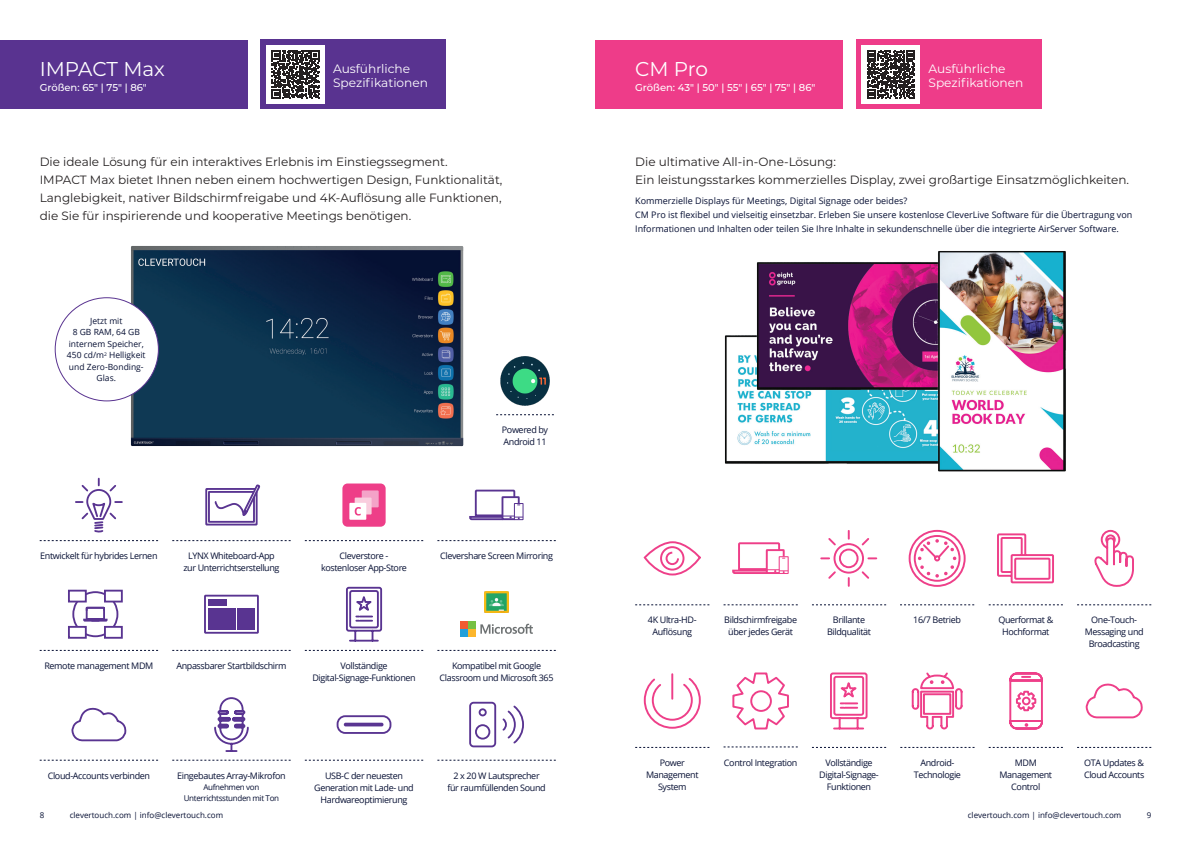
<style>
.page{position:relative;width:1191px;height:842px;background:#fff}
.page>*{position:absolute;margin:0;border:0;box-sizing:border-box;transform-origin:0 0}
.Title_White{font:20px "Montserrat";letter-spacing:-.005em;color:#fff}
.t1{font:12.2px/14.2px "Montserrat";color:#fff}
.Intro_Paragraph_Blac{font:12px/18px "Montserrat";color:#231f20}
.t2{font:500 10px "Montserrat";color:#fff}
.Icon_Notes{font:9px/12px "Open Sans";letter-spacing:-.04em;color:#071034;text-align:center}
.Body_Copy{font:9px/14px "Open Sans";color:#071034}
.Intro_Paragraph_Blac-2{font:9px "Open Sans";color:#071034}
.Intro_Paragraph_Blac-3{font:8.5px/11.5px "Open Sans";color:#071034;text-align:center}
.Icon_Notes-2{font:8px "Open Sans";color:#071034}
.Icon_Notes-3{font:8px/11px "Open Sans";letter-spacing:-.04em;color:#071034;text-align:center}
</style>
<div class="page">
<img style="left:115px;top:246px;width:349px;height:201px">
<div style="left:0;top:40px;width:247px;height:69px;background:#593390"></div>
<div style="left:261px;top:40px;width:185px;height:69px;background:#593390"></div>
<svg style="left:40px;top:650px;width:118px;height:1px"></svg>
<svg style="left:40px;top:540px;width:118px;height:1px"></svg>
<svg style="left:172px;top:650px;width:119px;height:1px"></svg>
<svg style="left:172px;top:540px;width:119px;height:1px"></svg>
<svg style="left:172px;top:760px;width:119px;height:1px"></svg>
<svg style="left:437px;top:650px;width:119px;height:1px"></svg>
<svg style="left:437px;top:540px;width:119px;height:1px"></svg>
<svg style="left:437px;top:760px;width:119px;height:1px"></svg>
<svg style="left:305px;top:650px;width:118px;height:1px"></svg>
<svg style="left:305px;top:540px;width:118px;height:1px"></svg>
<svg style="left:305px;top:760px;width:118px;height:1px"></svg>
<svg style="left:469px;top:489px;width:54px;height:32px"></svg>
<div style="left:342px;top:483px;width:43px;height:44px;background:#ee3e88;border-radius:5px"></div>
<div style="left:362px;top:490px;width:17px;height:17px;background:#f4a3c8"></div>
<div style="left:355px;top:497px;width:16px;height:17px;background:#f9cdde"></div>
<div style="left:349px;top:503px;width:17px;height:17px;background:#fff"></div>
<svg style="left:355px;top:507px;width:6px;height:8px"></svg>
<svg style="left:336px;top:715px;width:56px;height:19px"></svg>
<svg style="left:346px;top:586px;width:37px;height:56px"></svg>
<svg style="left:40px;top:707px;width:118px;height:54px"></svg>
<svg style="left:205px;top:484px;width:56px;height:42px"></svg>
<svg style="left:75px;top:477px;width:48px;height:56px"></svg>
<svg style="left:214px;top:697px;width:35px;height:55px"></svg>
<svg style="left:469px;top:701px;width:55px;height:47px"></svg>
<div style="left:204px;top:595px;width:55px;height:39px;border:2px solid #593491"></div>
<div style="left:208px;top:599px;width:19px;height:6px;background:#593491"></div>
<div style="left:208px;top:608px;width:28px;height:22px;background:#593491"></div>
<div style="left:237px;top:608px;width:18px;height:10px;background:#593491"></div>
<div style="left:237px;top:620px;width:18px;height:10px;background:#593491"></div>
<svg style="left:71px;top:591px;width:48px;height:47px"></svg>
<div style="left:104px;top:590px;width:19px;height:12px;background:#fff;border:2px solid #593491"></div>
<div style="left:68px;top:590px;width:19px;height:12px;background:#fff;border:2px solid #593491"></div>
<div style="left:68px;top:626px;width:19px;height:13px;background:#fff;border:2px solid #593491"></div>
<div style="left:104px;top:626px;width:19px;height:13px;background:#fff;border:2px solid #593491"></div>
<img style="left:484px;top:592px;width:25px;height:21px">
<div style="left:460px;top:621px;width:7px;height:8px;background:#f15b31"></div>
<div style="left:468px;top:621px;width:8px;height:8px;background:#77c042"></div>
<svg style="left:480px;top:624px;width:53px;height:10px"></svg>
<div style="left:460px;top:629px;width:7px;height:8px;background:#219fd9"></div>
<div style="left:468px;top:629px;width:8px;height:8px;background:#fcb62c"></div>
<div style="left:595px;top:40px;width:248px;height:69px;background:#ee3c89"></div>
<div style="left:856px;top:40px;width:185px;height:69px;background:#ee3c89"></div>
<img style="left:724px;top:335px;width:191px;height:129px">
<img style="left:730px;top:262px;width:185px;height:151px">
<img style="left:915px;top:251px;width:151px;height:221px">
<svg style="left:635px;top:604px;width:74px;height:1px"></svg>
<svg style="left:723px;top:604px;width:74px;height:1px"></svg>
<svg style="left:812px;top:604px;width:74px;height:1px"></svg>
<svg style="left:900px;top:604px;width:74px;height:1px"></svg>
<svg style="left:988px;top:604px;width:75px;height:1px"></svg>
<svg style="left:1077px;top:604px;width:74px;height:1px"></svg>
<svg style="left:723px;top:747px;width:74px;height:1px"></svg>
<svg style="left:988px;top:747px;width:75px;height:1px"></svg>
<svg style="left:1077px;top:747px;width:74px;height:1px"></svg>
<svg style="left:900px;top:747px;width:74px;height:1px"></svg>
<svg style="left:812px;top:747px;width:74px;height:1px"></svg>
<svg style="left:635px;top:747px;width:74px;height:1px"></svg>
<div style="left:644px;top:541px;width:57px;height:34px;border:2px solid #ee3f89;border-radius:50%"></div>
<svg style="left:659px;top:545px;width:26px;height:26px"></svg>
<svg style="left:732px;top:542px;width:56px;height:32px"></svg>
<svg style="left:820px;top:530px;width:58px;height:57px"></svg>
<svg style="left:908px;top:529px;width:58px;height:58px"></svg>
<svg style="left:997px;top:533px;width:57px;height:51px"></svg>
<svg style="left:1094px;top:529px;width:40px;height:58px"></svg>
<svg style="left:643px;top:673px;width:58px;height:56px"></svg>
<svg style="left:732px;top:672px;width:57px;height:58px"></svg>
<svg style="left:830px;top:672px;width:38px;height:58px"></svg>
<svg style="left:911px;top:672px;width:52px;height:58px"></svg>
<svg style="left:1009px;top:672px;width:34px;height:58px"></svg>
<svg style="left:1085px;top:683px;width:57px;height:36px"></svg>
<div style="left:55px;top:298px;width:103px;height:103px;background:#fff;border-radius:50%"></div>
<img style="left:500px;top:356px;width:50px;height:50px">
<svg style="left:496px;top:414px;width:58px;height:1px"></svg>
<div style="left:266px;top:45px;width:59px;height:58px;background:#fff"></div>
<svg style="left:272px;top:50px;width:47px;height:48px"></svg>
<div style="left:862px;top:45px;width:58px;height:58px;background:#fff"></div>
<svg style="left:867px;top:50px;width:48px;height:48px"></svg>
<p class="Title_White" style="left:40px;top:55px;width:127px">IMPACT Max</p>
<p class="t2" style="left:40px;top:80px;width:109px">Größen: 65" | 75" | 86"</p>
<p class="t1" style="left:333px;top:61px;width:97px">Ausführliche<br>Spezifikationen</p>
<p class="Intro_Paragraph_Blac" style="left:40px;top:153px;width:464px">Die ideale Lösung für ein interaktives Erlebnis im Einstiegssegment.<br>IMPACT Max bietet Ihnen neben einem hochwertigen Design, Funktionalität, Langlebigkeit, nativer Bildschirmfreigabe und 4K-Auflösung alle Funktionen, die Sie für inspirierende und kooperative Meetings benötigen.</p>
<p class="Intro_Paragraph_Blac-3" style="left:67px;top:315px;width:80px">Jetzt mit<br>8 GB RAM, 64 GB internem Speicher,<br>450 cd/m<sup>2</sup> Helligkeit und Zero-Bonding-<br>Glas.</p>
<p class="Icon_Notes" style="left:502px;top:424px;width:48px;text-align:left">Powered by<br>Android 11</p>
<p class="Icon_Notes" style="left:40px;top:550px;width:119px">Entwickelt für hybrides Lernen</p>
<p class="Icon_Notes" style="left:183px;top:550px;width:98px">LYNX Whiteboard-App zur Unterrichtserstellung</p>
<p class="Icon_Notes" style="left:321px;top:550px;width:87px">Cleverstore - kostenloser App-Store</p>
<p class="Icon_Notes" style="left:440px;top:550px;width:114px">Clevershare Screen Mirroring</p>
<p class="Icon_Notes" style="left:44px;top:659px;width:110px">Remote management MDM</p>
<p class="Icon_Notes" style="left:176px;top:659px;width:112px">Anpassbarer Startbildschirm</p>
<p class="Icon_Notes" style="left:312px;top:659px;width:105px">Vollständige<br>Digital-Signage-Funktionen</p>
<p class="Icon_Notes" style="left:439px;top:659px;width:115px">Kompatibel mit Google<br>Classroom und Microsoft 365</p>
<p class="Icon_Notes" style="left:48px;top:769px;width:104px">Cloud-Accounts verbinden</p>
<p class="Icon_Notes" style="left:177px;top:769px;width:110px">Eingebautes Array-Mikrofon</p>
<p class="Icon_Notes-3" style="left:184px;top:781px;width:97px">Aufnehmen von<br>Unterrichtsstunden mit Ton</p>
<p class="Icon_Notes" style="left:314px;top:769px;width:101px">USB-C der neuesten<br>Generation mit Lade- und<br>Hardwareoptimierung</p>
<p class="Icon_Notes" style="left:447px;top:769px;width:100px">2 x 20 W Lautsprecher für raumfüllenden Sound</p>
<p class="Title_White" style="left:635px;top:55px;width:74px">CM Pro</p>
<p class="t2" style="left:635px;top:80px;width:182px">Größen: 43″ | 50″ | 55″ | 65″ | 75″ | 86"</p>
<p class="t1" style="left:928px;top:61px;width:96px">Ausführliche<br>Spezifikationen</p>
<p class="Intro_Paragraph_Blac" style="left:635px;top:153px;width:495px">Die ultimative All-in-One-Lösung:<br>Ein leistungsstarkes kommerzielles Display, zwei großartige Einsatzmöglichkeiten.</p>
<p class="Intro_Paragraph_Blac-2" style="left:635px;top:195px;width:273px">Kommerzielle Displays für Meetings, Digital Signage oder beides?</p>
<p class="Body_Copy" style="left:635px;top:208px;width:499px">CM Pro ist flexibel und vielseitig einsetzbar. Erleben Sie unsere kostenlose CleverLive Software für die Übertragung von<br>Informationen und Inhalten oder teilen Sie Ihre Inhalte in sekundenschnelle über die integrierte AirServer Software.</p>
<p class="Icon_Notes" style="left:648px;top:614px;width:50px">4K Ultra-HD-<br>Auflösung</p>
<p class="Icon_Notes" style="left:724px;top:614px;width:74px">Bildschirmfreigabe über jedes Gerät</p>
<p class="Icon_Notes" style="left:827px;top:614px;width:45px">Brillante<br>Bildqualität</p>
<p class="Icon_Notes" style="left:913px;top:614px;width:49px">16/7 Betrieb</p>
<p class="Icon_Notes" style="left:998px;top:614px;width:56px">Querformat &amp;<br>Hochformat</p>
<p class="Icon_Notes" style="left:1084px;top:614px;width:61px">One-Touch-<br>Messaging und<br>Broadcasting</p>
<p class="Icon_Notes" style="left:646px;top:756px;width:54px">Power<br>Management<br>System</p>
<p class="Icon_Notes" style="left:724px;top:756px;width:75px">Control Integration</p>
<p class="Icon_Notes" style="left:999px;top:756px;width:54px">MDM<br>Management<br>Control</p>
<p class="Icon_Notes" style="left:1084px;top:756px;width:62px;text-align:left">OTA Updates &amp;<br>Cloud Accounts</p>
<p class="Icon_Notes" style="left:819px;top:756px;width:61px">Vollständige<br>Digital-Signage-<br>Funktionen</p>
<p class="Icon_Notes" style="left:914px;top:756px;width:49px">Android-<br>Technologie</p>
<p class="Icon_Notes-2" style="left:40px;top:809px;width:6px">8</p>
<p class="Icon_Notes-2" style="left:70px;top:809px;width:155px">clevertouch.com | info@clevertouch.com</p>
<p class="Icon_Notes-2" style="left:967px;top:809px;width:155px">clevertouch.com | info@clevertouch.com</p>
<p class="Icon_Notes-2" style="left:1146px;top:809px;width:6px">9</p>
</div>
